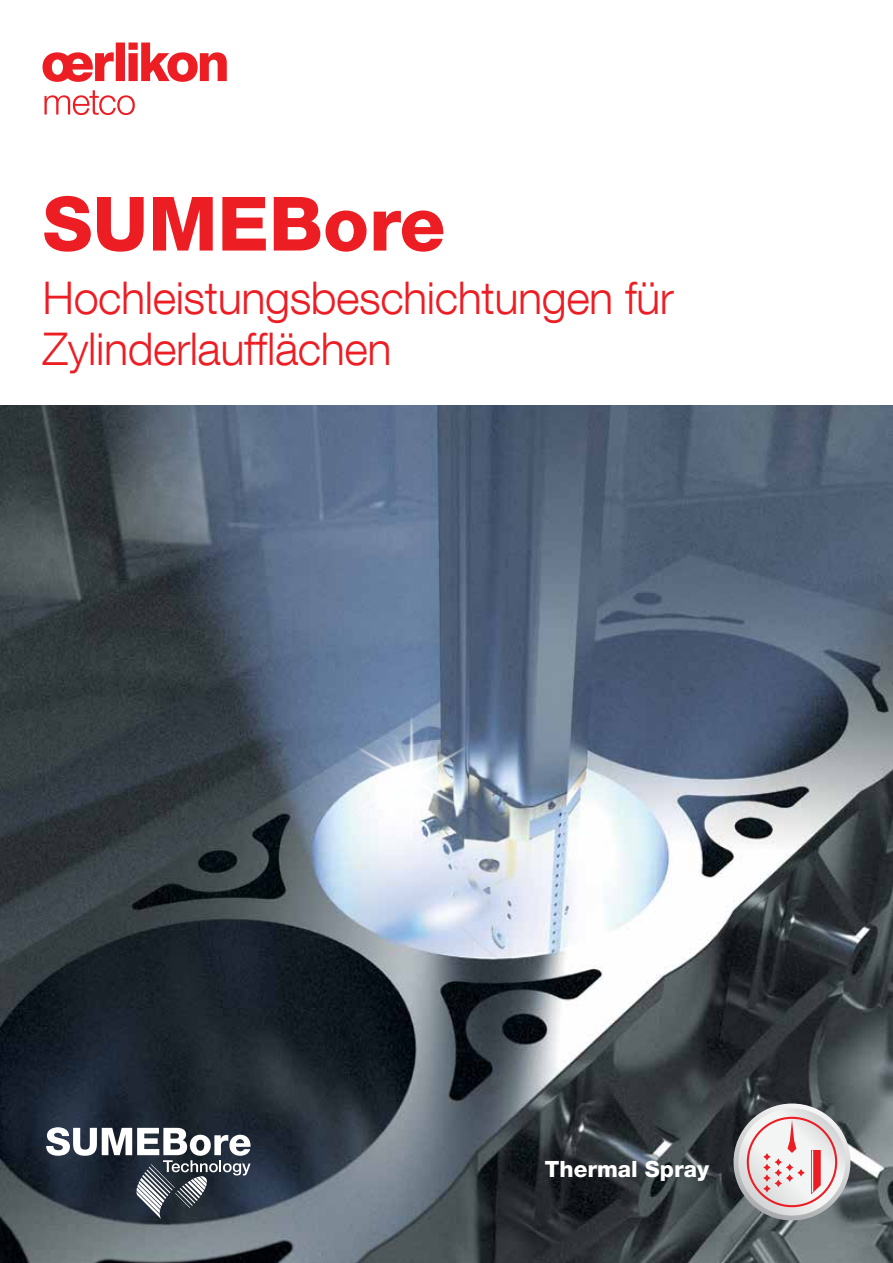
<style>
.page{position:relative;width:893px;height:1263px;background:#fff}
.page>*{position:absolute;margin:0;border:0;box-sizing:border-box;transform-origin:0 0}
.t1{font:800 75px "Helvetica Neue LT Std";color:#ed1d24}
.t2{font:300 45px/51px "Helvetica Neue LT Com";letter-spacing:-.01em;color:#ed1d24}
.t3{font:800 22.5px "Helvetica Neue LT Std";color:#fff}
</style>
<div class="page">
<img style="left:0;top:405px;width:893px;height:858px">
<svg style="left:43px;top:43px;width:184px;height:39px"></svg>
<svg style="left:44px;top:90px;width:91px;height:25px"></svg>
<img style="left:329px;top:697px;width:164px;height:164px">
<svg style="left:46px;top:1127px;width:205px;height:92px"></svg>
<svg style="left:733px;top:1103px;width:117px;height:117px"></svg>
<svg style="left:738px;top:1108px;width:108px;height:107px"></svg>
<svg style="left:747px;top:1117px;width:90px;height:90px"></svg>
<h1 class="t1" style="left:43px;top:179px;width:404px">SUMEBore</h1>
<p class="t2" style="left:43px;top:271px;width:633px">Hochleistungsbeschichtungen für<br>Zylinderlaufflächen</p>
<p class="t3" style="left:545px;top:1156px;width:166px">Thermal Spray</p>
</div>
